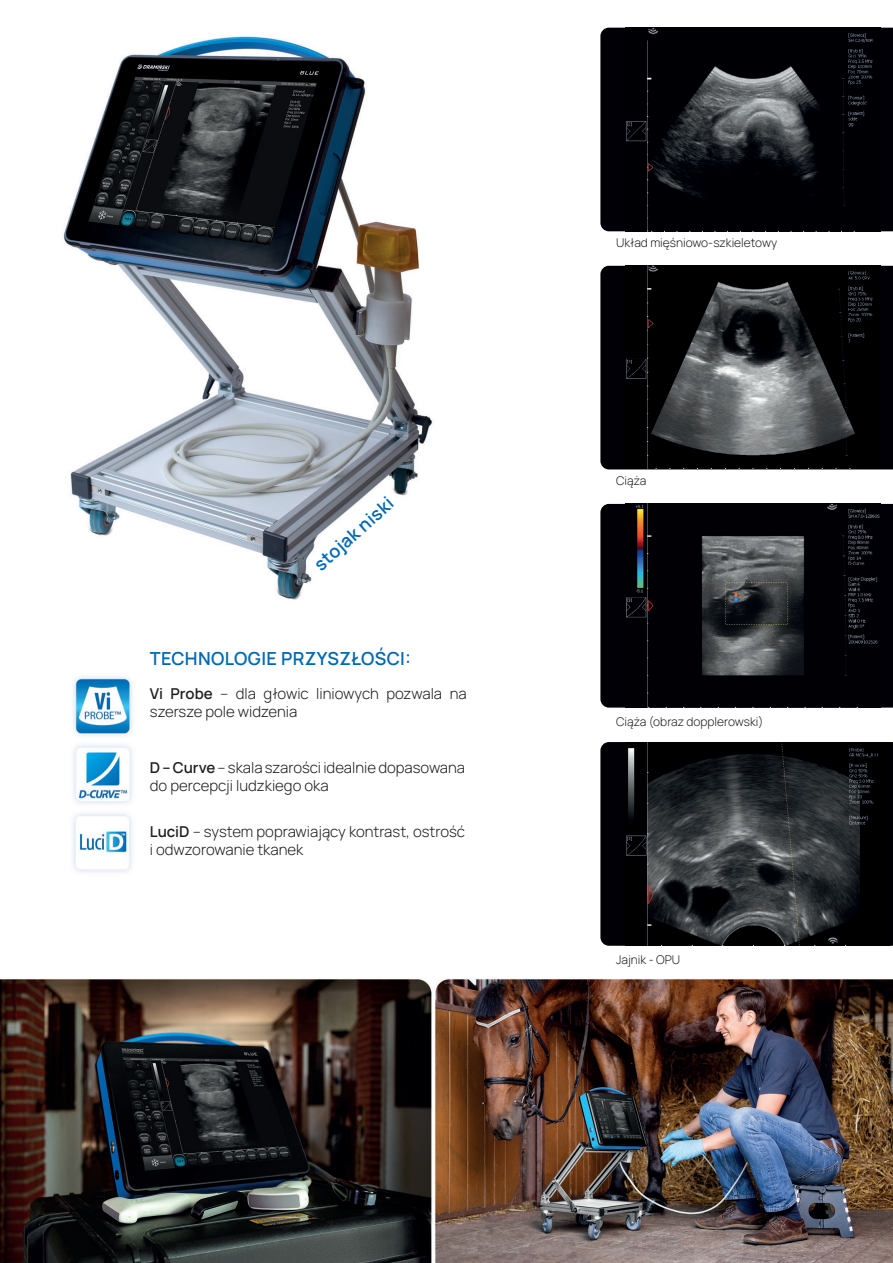
<style>
.page{position:relative;width:893px;height:1263px;background:#fff}
.page>*{position:absolute;margin:0;border:0;box-sizing:border-box;transform-origin:0 0}
.t1{font:600 18px "Manrope";letter-spacing:.02em;color:#0168b3}
.t2{font:300 15px/18px "Manrope";color:#231f20}
.t3{font:300 12px "Manrope";color:#231f20}
.s1{font-weight:600}
</style>
<div class="page">
<img style="left:0;top:27px;width:893px;height:1236px">
<div style="left:600px;top:28px;width:293px;height:203px;background:#000006"></div>
<img style="left:626px;top:28px;width:255px;height:203px">
<div style="left:600px;top:266px;width:293px;height:203px;background:#000006"></div>
<img style="left:626px;top:266px;width:255px;height:203px">
<svg style="left:600px;top:504px;width:293px;height:204px;background:#08080d"></svg>
<img style="left:626px;top:504px;width:255px;height:203px">
<div style="left:600px;top:742px;width:293px;height:204px;background:#000006"></div>
<img style="left:626px;top:742px;width:264px;height:204px">
<p class="t1" style="left:307px;top:556px;width:101px;rotate:-42deg">stojak niski</p>
<p class="t1" style="left:150px;top:644px;width:263px">TECHNOLOGIE PRZYSZŁOŚCI:</p>
<p class="t2" style="left:150px;top:684px;width:318px"><span class="s1">Vi Probe</span> – dla głowic liniowych pozwala na szersze pole widzenia</p>
<p class="t2" style="left:150px;top:758px;width:317px"><span class="s1">D – Curve</span> – skala szarości idealnie dopasowana do percepcji ludzkiego oka</p>
<p class="t2" style="left:150px;top:821px;width:317px"><span class="s1">LuciD</span> – system poprawiający kontrast, ostrość i odwzorowanie tkanek</p>
<p class="t3" style="left:616px;top:234px;width:163px">Układ mięśniowo-szkieletowy</p>
<p class="t3" style="left:616px;top:472px;width:32px">Ciąża</p>
<p class="t3" style="left:616px;top:712px;width:149px">Ciąża (obraz dopplerowski)</p>
<p class="t3" style="left:616px;top:950px;width:66px">Jajnik - OPU</p>
</div>
